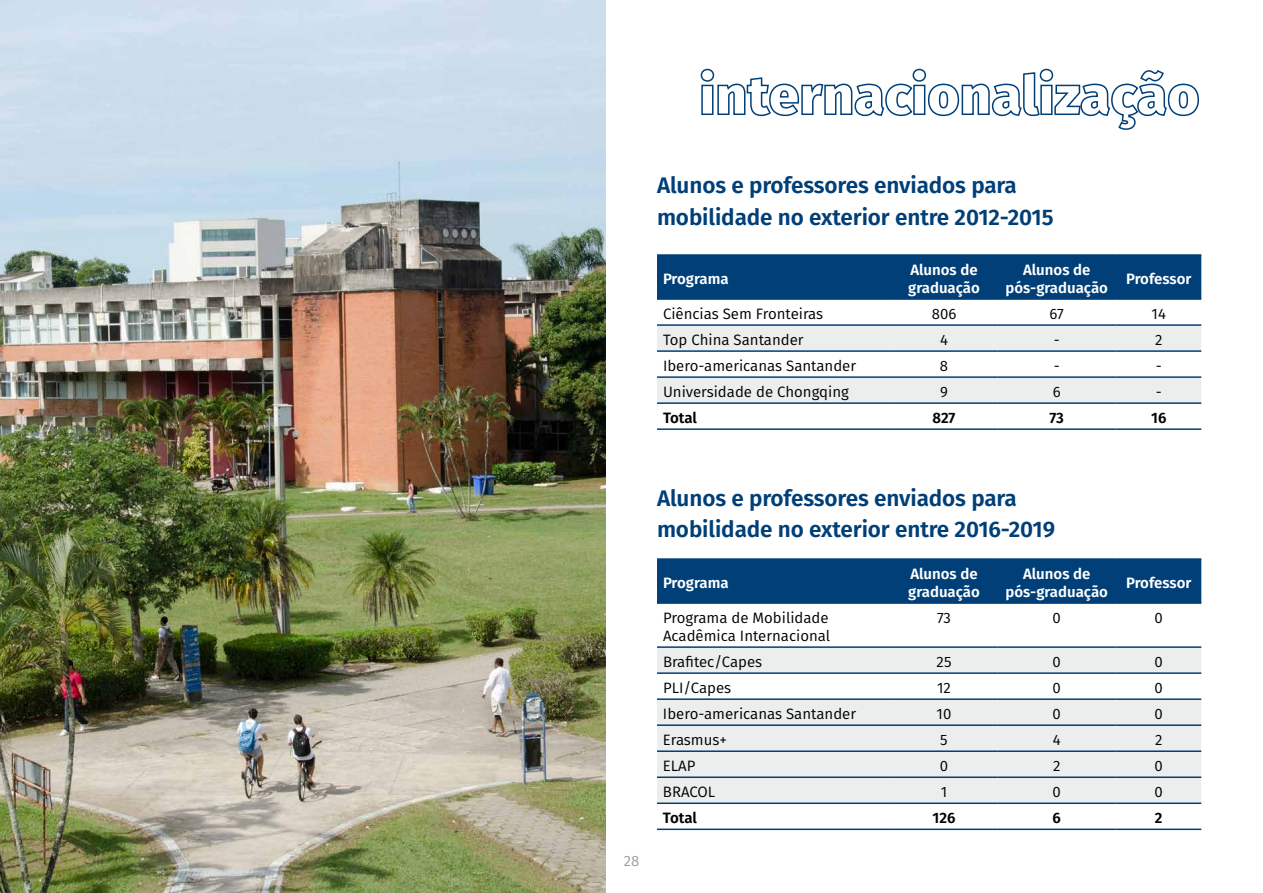
<style>
.page{position:relative;width:1263px;height:893px;background:#fff}
.page>*{position:absolute;margin:0;border:0;box-sizing:border-box;transform-origin:0 0}
.t1{font:600 22.5px/31.5px "Fira Sans";letter-spacing:-.005em;color:#003f78}
.t2{font:15px/18px "Fira Sans";color:#000}
.t3{font:600 15px/18px "Fira Sans";color:#fff}
.t4{font:600 15px "Fira Sans";letter-spacing:-.01em;color:#000}
.t5{font:15px "Fira Sans";color:#9c9e9f}
</style>
<div class="page">
<img style="left:0;top:0;width:606px;height:893px">
<div style="left:657px;top:256px;width:544px;height:42px;background:#003f78"></div>
<svg style="left:657px;top:326px;width:544px;height:76px"></svg>
<hr style="left:657px;top:254px;width:234px;height:2px;background:#003f78">
<hr style="left:891px;top:254px;width:106px;height:2px;background:#003f78">
<hr style="left:997px;top:254px;width:119px;height:2px;background:#003f78">
<hr style="left:1116px;top:254px;width:85px;height:2px;background:#003f78">
<hr style="left:657px;top:298px;width:234px;height:2px;background:#003f78">
<hr style="left:891px;top:298px;width:106px;height:2px;background:#003f78">
<hr style="left:997px;top:298px;width:119px;height:2px;background:#003f78">
<hr style="left:1116px;top:298px;width:85px;height:2px;background:#003f78">
<hr style="left:657px;top:324px;width:234px;height:2px;background:#003f78">
<hr style="left:891px;top:324px;width:106px;height:2px;background:#003f78">
<hr style="left:997px;top:324px;width:119px;height:2px;background:#003f78">
<hr style="left:1116px;top:324px;width:85px;height:2px;background:#003f78">
<hr style="left:657px;top:350px;width:234px;height:2px;background:#003f78">
<hr style="left:891px;top:350px;width:106px;height:2px;background:#003f78">
<hr style="left:997px;top:350px;width:119px;height:2px;background:#003f78">
<hr style="left:1116px;top:350px;width:85px;height:2px;background:#003f78">
<hr style="left:657px;top:376px;width:234px;height:2px;background:#003f78">
<hr style="left:891px;top:376px;width:106px;height:2px;background:#003f78">
<hr style="left:997px;top:376px;width:119px;height:2px;background:#003f78">
<hr style="left:1116px;top:376px;width:85px;height:2px;background:#003f78">
<hr style="left:657px;top:402px;width:234px;height:2px;background:#003f78">
<hr style="left:891px;top:402px;width:106px;height:2px;background:#003f78">
<hr style="left:997px;top:402px;width:119px;height:2px;background:#003f78">
<hr style="left:1116px;top:402px;width:85px;height:2px;background:#003f78">
<hr style="left:657px;top:428px;width:234px;height:2px;background:#003f78">
<hr style="left:891px;top:428px;width:106px;height:2px;background:#003f78">
<hr style="left:997px;top:428px;width:119px;height:2px;background:#003f78">
<hr style="left:1116px;top:428px;width:85px;height:2px;background:#003f78">
<div style="left:657px;top:560px;width:544px;height:42px;background:#003f78"></div>
<svg style="left:657px;top:648px;width:544px;height:154px;fill:#eceded"></svg>
<hr style="left:657px;top:558px;width:234px;height:2px;background:#003f78">
<hr style="left:891px;top:558px;width:106px;height:2px;background:#003f78">
<hr style="left:997px;top:558px;width:119px;height:2px;background:#003f78">
<hr style="left:1116px;top:558px;width:85px;height:2px;background:#003f78">
<hr style="left:657px;top:602px;width:234px;height:2px;background:#003f78">
<hr style="left:891px;top:602px;width:106px;height:2px;background:#003f78">
<hr style="left:997px;top:602px;width:119px;height:2px;background:#003f78">
<hr style="left:1116px;top:602px;width:85px;height:2px;background:#003f78">
<hr style="left:657px;top:646px;width:234px;height:2px;background:#003f78">
<hr style="left:891px;top:646px;width:106px;height:2px;background:#003f78">
<hr style="left:997px;top:646px;width:119px;height:2px;background:#003f78">
<hr style="left:1116px;top:646px;width:85px;height:2px;background:#003f78">
<hr style="left:657px;top:672px;width:234px;height:2px;background:#003f78">
<hr style="left:891px;top:672px;width:106px;height:2px;background:#003f78">
<hr style="left:997px;top:672px;width:119px;height:2px;background:#003f78">
<hr style="left:1116px;top:672px;width:85px;height:2px;background:#003f78">
<hr style="left:657px;top:698px;width:234px;height:2px;background:#003f78">
<hr style="left:891px;top:698px;width:106px;height:2px;background:#003f78">
<hr style="left:997px;top:698px;width:119px;height:2px;background:#003f78">
<hr style="left:1116px;top:698px;width:85px;height:2px;background:#003f78">
<hr style="left:657px;top:724px;width:234px;height:2px;background:#003f78">
<hr style="left:891px;top:724px;width:106px;height:2px;background:#003f78">
<hr style="left:997px;top:724px;width:119px;height:2px;background:#003f78">
<hr style="left:1116px;top:724px;width:85px;height:2px;background:#003f78">
<hr style="left:657px;top:750px;width:234px;height:2px;background:#003f78">
<hr style="left:891px;top:750px;width:106px;height:2px;background:#003f78">
<hr style="left:997px;top:750px;width:119px;height:2px;background:#003f78">
<hr style="left:1116px;top:750px;width:85px;height:2px;background:#003f78">
<hr style="left:657px;top:776px;width:234px;height:2px;background:#003f78">
<hr style="left:891px;top:776px;width:106px;height:2px;background:#003f78">
<hr style="left:997px;top:776px;width:119px;height:2px;background:#003f78">
<hr style="left:1116px;top:776px;width:85px;height:2px;background:#003f78">
<hr style="left:657px;top:802px;width:234px;height:2px;background:#003f78">
<hr style="left:891px;top:802px;width:106px;height:2px;background:#003f78">
<hr style="left:997px;top:802px;width:119px;height:2px;background:#003f78">
<hr style="left:1116px;top:802px;width:85px;height:2px;background:#003f78">
<hr style="left:657px;top:828px;width:234px;height:2px;background:#003f78">
<hr style="left:891px;top:828px;width:106px;height:2px;background:#003f78">
<hr style="left:997px;top:828px;width:119px;height:2px;background:#003f78">
<hr style="left:1116px;top:828px;width:85px;height:2px;background:#003f78">
<svg style="left:700px;top:68px;width:499px;height:62px"></svg>
<h1 class="t1" style="left:657px;top:168px;width:398px">Alunos e professores enviados para mobilidade no exterior entre 2012-2015</h1>
<p class="t3" style="left:663px;top:269px;width:67px">Programa</p>
<p class="t3" style="left:908px;top:260px;width:73px">Alunos de graduação</p>
<p class="t3" style="left:1005px;top:260px;width:104px;text-align:center">Alunos de pós-graduação</p>
<p class="t3" style="left:1126px;top:269px;width:67px">Professor</p>
<p class="t2" style="left:663px;top:304px;width:162px">Ciências Sem Fronteiras</p>
<p class="t2" style="left:932px;top:304px;width:26px">806</p>
<p class="t2" style="left:1050px;top:304px;width:16px">67</p>
<p class="t2" style="left:1151px;top:304px;width:16px">14</p>
<p class="t2" style="left:663px;top:330px;width:142px">Top China Santander</p>
<p class="t2" style="left:940px;top:330px;width:9px">4</p>
<p class="t2" style="left:1054px;top:330px;width:8px">-</p>
<p class="t2" style="left:1155px;top:330px;width:9px">2</p>
<p class="t2" style="left:663px;top:357px;width:195px">Ibero-americanas Santander</p>
<p class="t2" style="left:940px;top:357px;width:10px">8</p>
<p class="t2" style="left:1054px;top:357px;width:8px">-</p>
<p class="t2" style="left:1156px;top:357px;width:8px">-</p>
<p class="t2" style="left:663px;top:383px;width:187px">Universidade de Chongqing</p>
<p class="t2" style="left:940px;top:383px;width:9px">9</p>
<p class="t2" style="left:1053px;top:383px;width:9px">6</p>
<p class="t2" style="left:1156px;top:383px;width:8px">-</p>
<p class="t4" style="left:663px;top:406px;width:35px">Total</p>
<p class="t4" style="left:932px;top:406px;width:24px">827</p>
<p class="t4" style="left:1049px;top:406px;width:16px">73</p>
<p class="t4" style="left:1151px;top:406px;width:17px">16</p>
<p class="t5" style="left:624px;top:849px;width:17px">28</p>
<h1 class="t1" style="left:657px;top:481px;width:400px">Alunos e professores enviados para mobilidade no exterior entre 2016-2019</h1>
<p class="t3" style="left:663px;top:573px;width:67px">Programa</p>
<p class="t3" style="left:908px;top:564px;width:73px">Alunos de graduação</p>
<p class="t3" style="left:1005px;top:564px;width:104px;text-align:center">Alunos de pós-graduação</p>
<p class="t3" style="left:1126px;top:573px;width:67px">Professor</p>
<p class="t2" style="left:663px;top:608px;width:169px">Programa de Mobilidade<br>Acadêmica Internacional</p>
<p class="t2" style="left:937px;top:608px;width:15px">73</p>
<p class="t2" style="left:1052px;top:608px;width:10px">0</p>
<p class="t2" style="left:1154px;top:608px;width:10px">0</p>
<p class="t2" style="left:663px;top:653px;width:101px">Brafitec/Capes</p>
<p class="t2" style="left:937px;top:653px;width:16px">25</p>
<p class="t2" style="left:1052px;top:653px;width:10px">0</p>
<p class="t2" style="left:1154px;top:653px;width:10px">0</p>
<p class="t2" style="left:663px;top:679px;width:70px">PLI/Capes</p>
<p class="t2" style="left:937px;top:679px;width:15px">12</p>
<p class="t2" style="left:1052px;top:679px;width:10px">0</p>
<p class="t2" style="left:1154px;top:679px;width:10px">0</p>
<p class="t2" style="left:663px;top:705px;width:195px">Ibero-americanas Santander</p>
<p class="t2" style="left:937px;top:705px;width:16px">10</p>
<p class="t2" style="left:1052px;top:705px;width:10px">0</p>
<p class="t2" style="left:1154px;top:705px;width:10px">0</p>
<p class="t2" style="left:663px;top:731px;width:65px">Erasmus+</p>
<p class="t2" style="left:940px;top:731px;width:9px">5</p>
<p class="t2" style="left:1053px;top:731px;width:9px">4</p>
<p class="t2" style="left:1155px;top:731px;width:9px">2</p>
<p class="t2" style="left:663px;top:757px;width:34px">ELAP</p>
<p class="t2" style="left:940px;top:757px;width:10px">0</p>
<p class="t2" style="left:1053px;top:757px;width:9px">2</p>
<p class="t2" style="left:1154px;top:757px;width:10px">0</p>
<p class="t2" style="left:663px;top:783px;width:54px">BRACOL</p>
<p class="t2" style="left:941px;top:783px;width:8px">1</p>
<p class="t2" style="left:1052px;top:783px;width:10px">0</p>
<p class="t2" style="left:1154px;top:783px;width:10px">0</p>
<p class="t4" style="left:663px;top:806px;width:35px">Total</p>
<p class="t4" style="left:932px;top:806px;width:24px">126</p>
<p class="t4" style="left:1052px;top:806px;width:10px">6</p>
<p class="t4" style="left:1155px;top:806px;width:9px">2</p>
</div>
